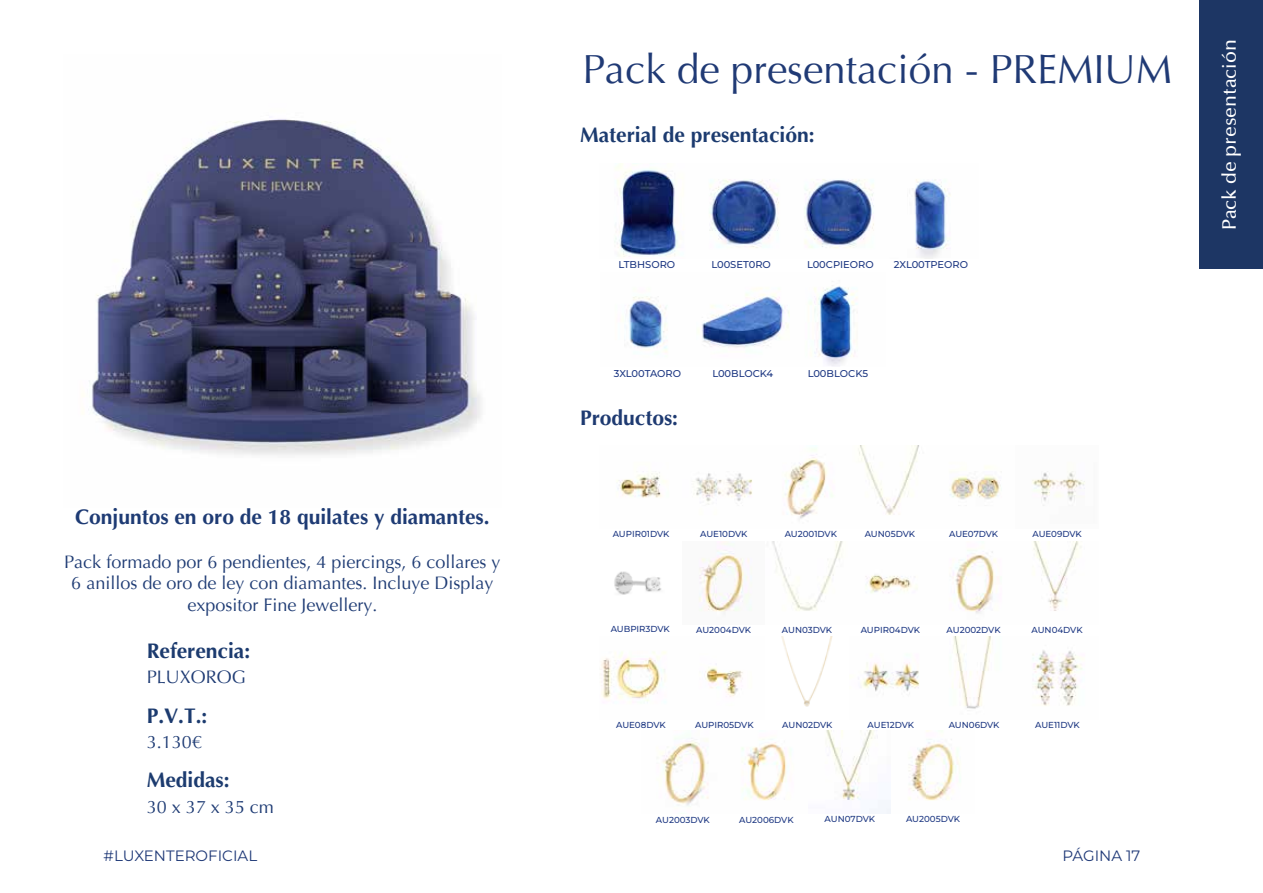
<style>
.page{position:relative;width:1263px;height:893px;background:#fff}
.page>*{position:absolute;margin:0;border:0;box-sizing:border-box;transform-origin:0 0}
.t1{font:40.5px "Optima";color:#203a75}
.t2{font:700 21px "Optima";color:#1c3b6f}
.t3{font:700 21px "Optima";color:#1e3b74}
.t4{font:700 21px "Optima";color:#1e3a71}
.t5{font:500 19.5px "Optima";color:#fff}
.t6{font:18px/21.6px "Optima";color:#1e3b74;text-align:center}
.t7{font:15px "Montserrat";color:#1f3977}
.t8{font:500 9.9px "Montserrat";color:#1f3983}
.t9{font:500 8.7px "Montserrat";color:#1f3983}
</style>
<div class="page">
<div style="left:1199px;top:0;width:64px;height:268px;background:#1d3664"></div>
<img style="left:82px;top:119px;width:399px;height:336px">
<img style="left:601px;top:636px;width:481px;height:73px">
<img style="left:699px;top:542px;width:382px;height:72px">
<img style="left:617px;top:445px;width:468px;height:74px">
<img style="left:660px;top:730px;width:300px;height:84px">
<img style="left:614px;top:571px;width:47px;height:24px">
<img style="left:628px;top:285px;width:230px;height:81px">
<img style="left:614px;top:164px;width:337px;height:95px">
<h1 class="t1" style="left:582px;top:44px;width:591px">Pack de presentación - PREMIUM</h1>
<h2 class="t2" style="left:580px;top:122px;width:236px">Material de presentación:</h2>
<p class="t8" style="left:618px;top:258px;width:58px">LTBHSORO</p>
<p class="t8" style="left:711px;top:258px;width:61px">L00SET0RO</p>
<p class="t8" style="left:894px;top:258px;width:76px">2XL00TPEORO</p>
<p class="t8" style="left:807px;top:258px;width:68px">L00CPIEORO</p>
<h2 class="t3" style="left:75px;top:504px;width:416px">Conjuntos en oro de 18 quilates y diamantes.</h2>
<h3 class="t6" style="left:64px;top:551px;width:438px">Pack formado por 6 pendientes, 4 piercings, 6 collares y<br>6 anillos de oro de ley con diamantes. Incluye Display expositor Fine Jewellery.</h3>
<h2 class="t2" style="left:147px;top:637px;width:105px">Referencia:</h2>
<h3 class="t6" style="left:147px;top:667px;width:100px">PLUXOROG</h3>
<h2 class="t2" style="left:147px;top:702px;width:62px">P.V.T.:</h2>
<h3 class="t6" style="left:147px;top:732px;width:57px">3.130€</h3>
<h2 class="t2" style="left:147px;top:766px;width:84px">Medidas:</h2>
<h3 class="t6" style="left:147px;top:796px;width:129px">30 x 37 x 35 cm</h3>
<p class="t8" style="left:614px;top:367px;width:69px">3XL00TAORO</p>
<h2 class="t4" style="left:580px;top:405px;width:100px">Productos:</h2>
<p class="t8" style="left:712px;top:367px;width:62px">L00BLOCK4</p>
<p class="t8" style="left:808px;top:367px;width:62px">L00BLOCK5</p>
<p class="t9" style="left:613px;top:528px;width:58px">AUPIR01DVK</p>
<p class="t9" style="left:700px;top:528px;width:49px">AUE10DVK</p>
<p class="t9" style="left:865px;top:528px;width:52px">AUN05DVK</p>
<p class="t9" style="left:785px;top:528px;width:54px">AU2001DVK</p>
<p class="t9" style="left:949px;top:528px;width:51px">AUE07DVK</p>
<p class="t9" style="left:1032px;top:528px;width:51px">AUE09DVK</p>
<p class="t9" style="left:611px;top:623px;width:61px">AUBPIR3DVK</p>
<p class="t9" style="left:696px;top:624px;width:56px">AU2004DVK</p>
<p class="t9" style="left:946px;top:625px;width:56px">AU2002DVK</p>
<p class="t9" style="left:782px;top:624px;width:52px">AUN03DVK</p>
<p class="t9" style="left:861px;top:624px;width:61px">AUPIR04DVK</p>
<p class="t9" style="left:1031px;top:625px;width:53px">AUN04DVK</p>
<p class="t9" style="left:616px;top:719px;width:51px">AUE08DVK</p>
<p class="t9" style="left:695px;top:719px;width:60px">AUPIR05DVK</p>
<p class="t9" style="left:782px;top:719px;width:52px">AUN02DVK</p>
<p class="t9" style="left:867px;top:719px;width:48px">AUE12DVK</p>
<p class="t9" style="left:949px;top:719px;width:52px">AUN06DVK</p>
<p class="t9" style="left:1035px;top:719px;width:46px">AUE11DVK</p>
<p class="t9" style="left:656px;top:814px;width:55px">AU2003DVK</p>
<p class="t9" style="left:739px;top:814px;width:56px">AU2006DVK</p>
<p class="t9" style="left:825px;top:813px;width:52px">AUN07DVK</p>
<p class="t9" style="left:906px;top:813px;width:56px">AU2005DVK</p>
<h3 class="t7" style="left:104px;top:845px;width:155px">#LUXENTEROFICIAL</h3>
<h3 class="t7" style="left:1062px;top:845px;width:79px">PÁGINA 17</h3>
<h3 class="t5" style="left:1218px;top:230px;width:192px;rotate:-90deg">Pack de presentación</h3>
</div>
